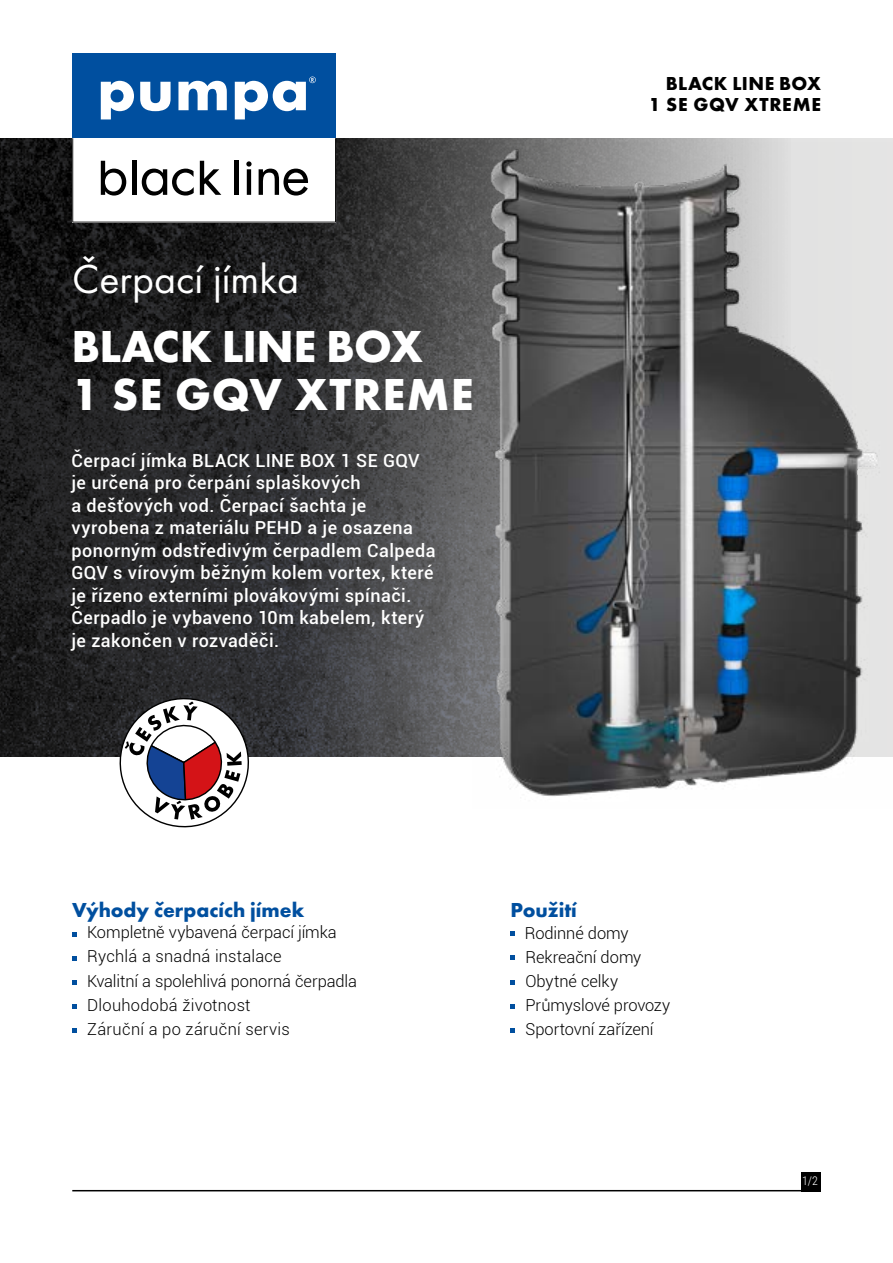
<style>
.page{position:relative;width:893px;height:1263px;background:#fff}
.page>*{position:absolute;margin:0;border:0;box-sizing:border-box;transform-origin:0 0}
.t1{font:700 46.5px/48px "Futura PT";letter-spacing:.005em;color:#fff}
.t2{font:42px "Futura PT";color:#fff}
.t3{font:700 21px "Futura PT";color:#004f9f}
.t4{font:700 19.5px/21px "Futura PT";letter-spacing:.035em;color:#000;text-align:right}
.t5{font:500 18px/22.5px "Roboto";letter-spacing:.025em;color:#fff}
.t6{font:300 16.5px/24px "Roboto";color:#000}
.t7{font:300 12px "Roboto Condensed";color:#fff}
</style>
<div class="page">
<img style="left:0;top:139px;width:791px;height:618px">
<img style="left:472px;top:142px;width:421px;height:655px">
<hr style="left:72px;top:1190px;width:749px;height:1px;background:#000">
<div style="left:801px;top:1172px;width:20px;height:19px;background:#000"></div>
<svg style="left:109px;top:688px;width:148px;height:140px"></svg>
<div style="left:72px;top:54px;width:264px;height:84px;background:#004f9f"></div>
<svg style="left:101px;top:81px;width:33px;height:38px"></svg>
<svg style="left:140px;top:82px;width:31px;height:29px"></svg>
<svg style="left:178px;top:81px;width:49px;height:29px"></svg>
<svg style="left:235px;top:77px;width:81px;height:42px"></svg>
<svg style="left:72px;top:138px;width:264px;height:85px"></svg>
<svg style="left:72px;top:932px;width:5px;height:4px"></svg>
<svg style="left:72px;top:956px;width:5px;height:4px"></svg>
<svg style="left:72px;top:980px;width:5px;height:4px"></svg>
<svg style="left:72px;top:1004px;width:5px;height:4px"></svg>
<svg style="left:72px;top:1028px;width:5px;height:4px"></svg>
<svg style="left:511px;top:932px;width:4px;height:4px"></svg>
<svg style="left:511px;top:956px;width:4px;height:4px"></svg>
<svg style="left:511px;top:980px;width:4px;height:4px"></svg>
<svg style="left:511px;top:1004px;width:4px;height:4px"></svg>
<svg style="left:511px;top:1028px;width:4px;height:4px"></svg>
<h2 class="t2" style="left:72px;top:255px;width:228px">Čerpací jímka</h2>
<h1 class="t1" style="left:71px;top:321px;width:403px">BLACK LINE BOX<br>1 SE GQV XTREME</h1>
<p class="t5" style="left:71px;top:448px;width:366px">Čerpací jímka BLACK LINE BOX 1 SE GQV je určená pro čerpání splaškových<br>a dešťových vod. Čerpací šachta je vyrobena z materiálu PEHD a je osazena ponorným odstředivým čerpadlem Calpeda GQV s vírovým běžným kolem vortex, které je řízeno externími plovákovými spínači.<br>Čerpadlo je vybaveno 10m kabelem, který je zakončen v rozvaděči.</p>
<p class="t4" style="left:649px;top:72px;width:174px">BLACK LINE BOX<br>1 SE GQV XTREME</p>
<p class="t3" style="left:72px;top:897px;width:234px">Výhody čerpacích jímek</p>
<p class="t6" style="left:87px;top:920px;width:271px">Kompletně vybavená čerpací jímka<br>Rychlá a snadná instalace<br>Kvalitní a spolehlivá ponorná čerpadla<br>Dlouhodobá životnost<br>Záruční a po záruční servis</p>
<p class="t3" style="left:511px;top:897px;width:68px">Použití</p>
<p class="t6" style="left:525px;top:921px;width:147px">Rodinné domy<br>Rekreační domy<br>Obytné celky<br>Průmyslové provozy<br>Sportovní zařízení</p>
<p class="t7" style="left:802px;top:1173px;width:17px">1/2</p>
</div>
